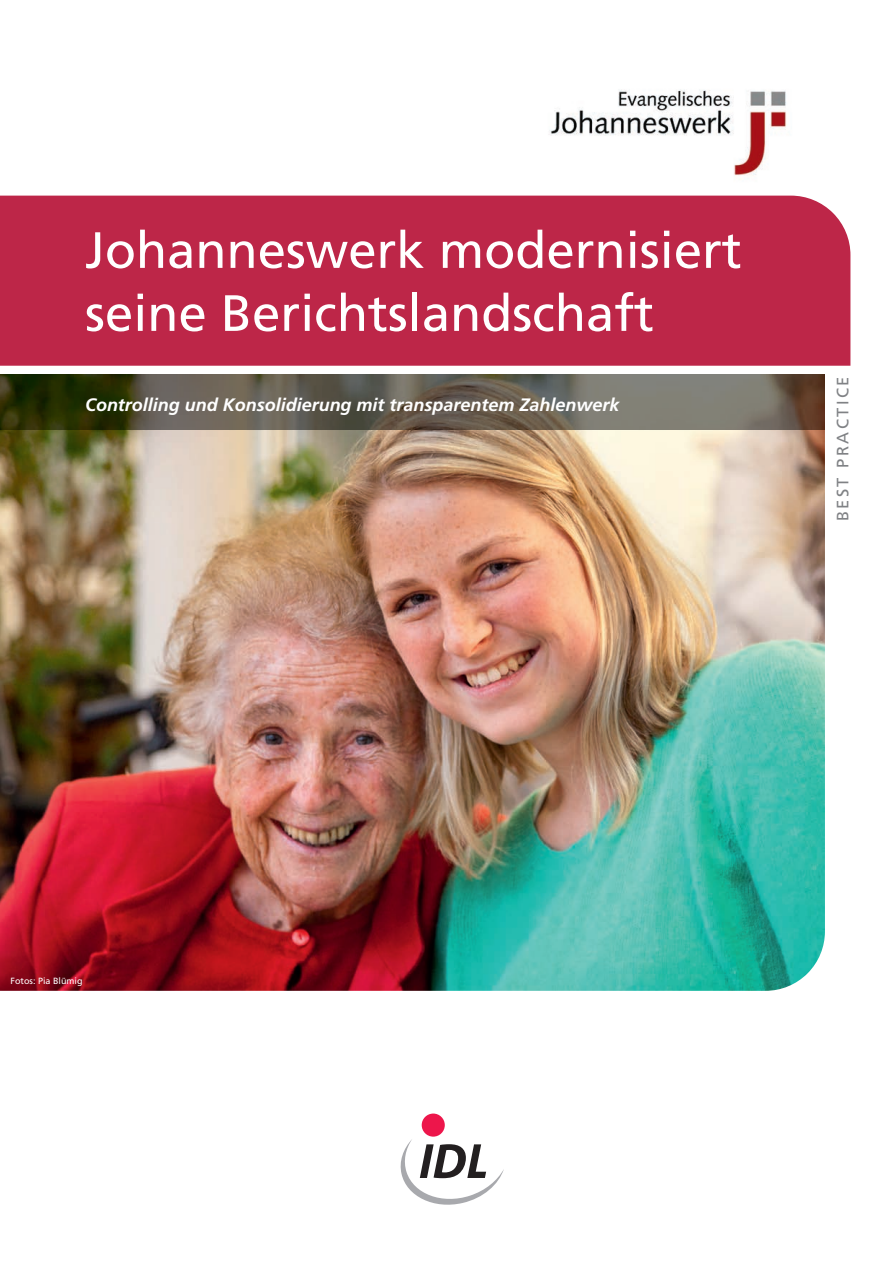
<style>
.page{position:relative;width:893px;height:1263px;background:#fff}
.page>*{position:absolute;margin:0;border:0;box-sizing:border-box;transform-origin:0 0}
.t1{font:51px/63px "Frutiger";color:#fff}
.t2{font:italic 700 18px "Frutiger";color:#fff}
.t3{font:16.5px "Frutiger";letter-spacing:.15em;color:#808285}
.t4{font:9px "Frutiger";color:#fff}
</style>
<div class="page">
<div style="left:0;top:196px;width:850px;height:170px;background:#bd2648"></div>
<img style="left:0;top:429px;width:825px;height:562px">
<div style="left:422px;top:1113px;width:23px;height:23px;background:#ed164b;border-radius:50%"></div>
<svg style="left:401px;top:1139px;width:103px;height:66px"></svg>
<img style="left:0;top:374px;width:825px;height:55px">
<img style="left:549px;top:89px;width:238px;height:91px">
<h1 class="t1" style="left:85px;top:223px;width:658px">Johanneswerk modernisiert seine Berichtslandschaft</h1>
<p class="t2" style="left:85px;top:398px;width:536px">Controlling und Konsolidierung mit transparentem Zahlenwerk</p>
<p class="t3" style="left:836px;top:521px;width:147px;rotate:-90deg">BEST PRACTICE</p>
<p class="t4" style="left:11px;top:978px;width:73px">Fotos: Pia Blümig</p>
</div>
